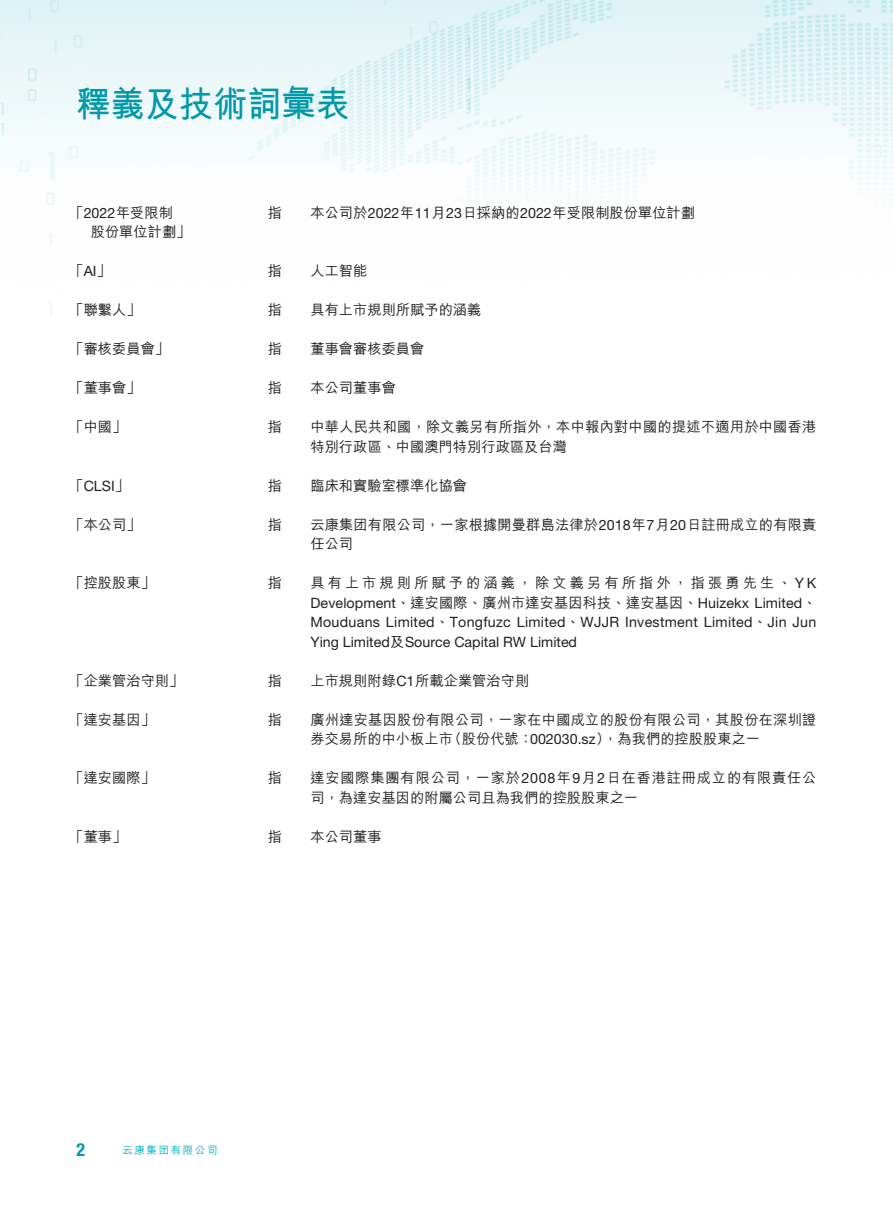
<style>
.page{position:relative;width:893px;height:1212px;background:#fff}
.page>*{position:absolute;margin:0;border:0;box-sizing:border-box;transform-origin:0 0}
.t1{font:700 36px "M Hei HK";color:#0099a9;scale:.95 1}
.t2{font:700 condensed 18px "Helvetica Neue LT Std";color:#0099a9}
.t3{font:500 14.25px/19.5px "M Hei HK";color:#231f20}
.t4{font:14.25px/19.5px "Helvetica Neue LT Std";color:#231f20;text-align:justify}
.t5{font:500 14.25px/19.5px "M Hei HK";letter-spacing:.055em;color:#231f20}
.t6{font:500 14.25px "M Hei HK";letter-spacing:.215em;color:#231f20}
.t7{font:500 10.5px "M Hei HK";letter-spacing:.15em;color:#00b4be}
.s1{font-family:"Helvetica Neue LT Std";font-weight:400}
.s2{font-family:"M Hei HK";font-weight:500}
</style>
<div class="page">
<img style="left:0;top:0;width:893px;height:315px">
<h1 class="t1" style="left:76px;top:78px;width:289px">釋義及技術詞彙表</h1>
<p class="t3" style="left:91px;top:201px;width:101px;text-indent:-21px">「<span class="s1">2022</span>年受限制股份單位計劃」</p>
<p class="t3" style="left:268px;top:201px;width:16px">指</p>
<p class="t3" style="left:310px;top:201px;width:386px">本公司於<span class="s1">2022</span>年<span class="s1">11</span>月<span class="s1">23</span>日採納的<span class="s1">2022</span>年受限制股份單位計劃</p>
<p class="t3" style="left:69px;top:260px;width:43px">「<span class="s1">AI</span>」</p>
<p class="t3" style="left:268px;top:260px;width:16px">指</p>
<p class="t3" style="left:310px;top:260px;width:58px">人工智能</p>
<p class="t3" style="left:69px;top:299px;width:73px">「聯繫人」</p>
<p class="t3" style="left:268px;top:299px;width:16px">指</p>
<p class="t3" style="left:310px;top:299px;width:172px">具有上市規則所賦予的涵義</p>
<p class="t3" style="left:69px;top:338px;width:101px">「審核委員會」</p>
<p class="t3" style="left:268px;top:338px;width:16px">指</p>
<p class="t3" style="left:310px;top:338px;width:115px">董事會審核委員會</p>
<p class="t3" style="left:69px;top:377px;width:73px">「董事會」</p>
<p class="t3" style="left:268px;top:377px;width:16px">指</p>
<p class="t3" style="left:310px;top:377px;width:87px">本公司董事會</p>
<p class="t3" style="left:69px;top:416px;width:58px">「中國」</p>
<p class="t3" style="left:268px;top:416px;width:16px">指</p>
<p class="t3" style="left:310px;top:416px;width:508px">中華人民共和國，除文義另有所指外，本中報內對中國的提述不適用於中國香港特別行政區、中國澳門特別行政區及台灣</p>
<p class="t4" style="left:69px;top:476px;width:61px"><span class="s2">「</span>CLSI<span class="s2">」</span></p>
<p class="t3" style="left:268px;top:474px;width:16px">指</p>
<p class="t3" style="left:310px;top:474px;width:158px">臨床和實驗室標準化協會</p>
<p class="t3" style="left:69px;top:513px;width:73px">「本公司」</p>
<p class="t3" style="left:268px;top:513px;width:16px">指</p>
<p class="t3" style="left:310px;top:513px;width:507px">云康集团有限公司，一家根據開曼群島法律於<span class="s1">2018</span>年<span class="s1">7</span>月<span class="s1">20</span>日註冊成立的有限責任公司</p>
<p class="t3" style="left:69px;top:572px;width:87px">「控股股東」</p>
<p class="t3" style="left:268px;top:572px;width:16px">指</p>
<p class="t6" style="left:310px;top:572px;width:507px">具有上市規則所賦予的涵義，除文義另有所指外，指張勇先生、<span class="s1">YK</span></p>
<p class="t4" style="left:310px;top:593px;width:508px">Development<span class="s2">、達安國際、廣州市達安基因科技、達安基因、</span>Huizekx Limited<span class="s2">、</span>Mouduans Limited<span class="s2">、</span>Tongfuzc Limited<span class="s2">、</span>WJJR Investment Limited<span class="s2">、</span>Jin Jun Ying Limited<span class="s2">及</span>Source Capital RW Limited</p>
<p class="t3" style="left:69px;top:669px;width:115px">「企業管治守則」</p>
<p class="t3" style="left:268px;top:669px;width:16px">指</p>
<p class="t3" style="left:310px;top:669px;width:220px">上市規則附錄<span class="s1">C1</span>所載企業管治守則</p>
<p class="t3" style="left:69px;top:708px;width:87px">「達安基因」</p>
<p class="t3" style="left:268px;top:708px;width:16px">指</p>
<p class="t3" style="left:310px;top:708px;width:508px">廣州達安基因股份有限公司，一家在中國成立的股份有限公司，其股份在深圳證券交易所的中小板上市（股份代號： <span class="s1">002030.sz</span> ），為我們的控股股東之一</p>
<p class="t3" style="left:69px;top:767px;width:87px">「達安國際」</p>
<p class="t3" style="left:268px;top:767px;width:16px">指</p>
<p class="t5" style="left:310px;top:767px;width:507px">達安國際集團有限公司，一家於<span class="s1">2008</span>年<span class="s1">9</span>月<span class="s1">2</span>日在香港註冊成立的有限責任公司，為達安基因的附屬公司且為我們的控股股東之一</p>
<p class="t3" style="left:69px;top:825px;width:58px">「董事」</p>
<p class="t3" style="left:268px;top:825px;width:16px">指</p>
<p class="t3" style="left:310px;top:825px;width:73px">本公司董事</p>
<p class="t2" style="left:77px;top:1138px;width:10px">2</p>
<p class="t7" style="left:122px;top:1142px;width:97px">云康集团有限公司</p>
</div>
